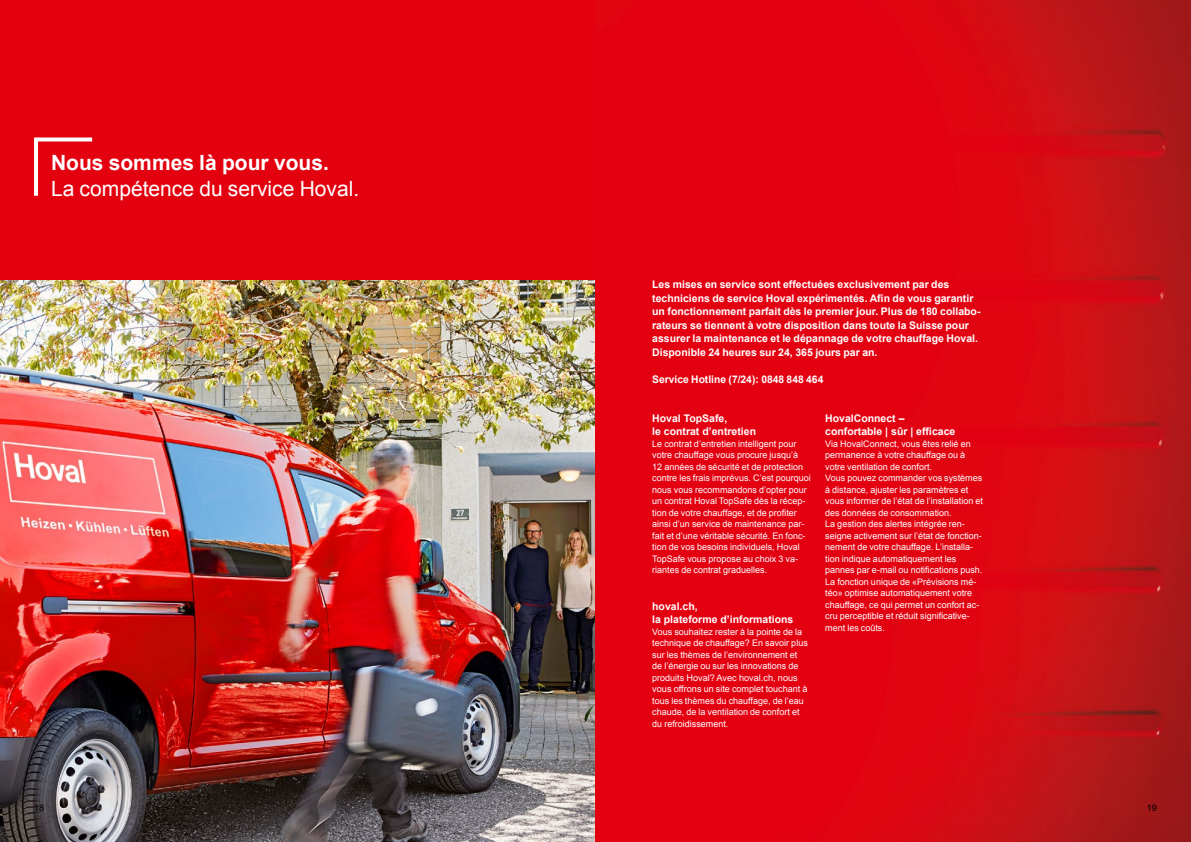
<style>
.page{position:relative;width:1191px;height:842px;background:#fff}
.page>*{position:absolute;margin:0;border:0;box-sizing:border-box;transform-origin:0 0}
.t1{font:21px/26px "Arial";color:#fff}
.Zwischentitel_10_5pt{font:700 10.5px/13.5px "Arial";color:#fff}
.t2{font:9px/11.5px "Arial";color:#fff}
.t3{font:9px "Arial";color:#000}
.s1{font-weight:700}
</style>
<div class="page">
<div style="left:0;top:0;width:604px;height:281px;background:#e3000f"></div>
<img style="left:0;top:281px;width:595px;height:561px">
<svg style="left:34px;top:137px;width:59px;height:59px"></svg>
<img style="left:595px;top:0;width:596px;height:842px">
<p class="t1" style="left:51px;top:150px;width:310px"><span class="s1">Nous sommes là pour vous.<br></span>La compétence du service Hoval.</p>
<p class="t3" style="left:34px;top:802px;width:12px">18</p>
<p class="Zwischentitel_10_5pt" style="left:652px;top:278px;width:330px">Les mises en service sont effectuées exclusivement par des techniciens de service Hoval expérimentés. Afin de vous garantir un fonctionnement parfait dès le premier jour. Plus de 180 collabo&shy;rateurs se tiennent à votre disposition dans toute la Suisse pour assurer la maintenance et le dépannage de votre chauffage Hoval.<br>Disponible 24 heures sur 24, 365 jours par an.</p>
<p class="Zwischentitel_10_5pt" style="left:652px;top:373px;width:173px">Service Hotline (7/24): 0848 848 464</p>
<p class="Zwischentitel_10_5pt" style="left:652px;top:412px;width:77px">Hoval TopSafe,</p>
<p class="Zwischentitel_10_5pt" style="left:652px;top:425px;width:105px">le contrat d’entretien</p>
<p class="t2" style="left:652px;top:438px;width:160px">Le contrat d’entretien intelligent pour votre chauffage vous procure jusqu’à<br>12 années de sécurité et de protection contre les frais imprévus. C’est pourquoi nous vous recommandons d’opter pour un contrat Hoval TopSafe dès la récep&shy;tion de votre chauffage, et de profiter ainsi d’un service de maintenance par&shy;fait et d’une véritable sécurité. En fonc&shy;tion de vos besoins individuels, Hoval TopSafe vous propose au choix 3 va&shy;riantes de contrat graduelles.</p>
<p class="Zwischentitel_10_5pt" style="left:652px;top:600px;width:143px">hoval.ch,<br>la plateforme dʼinformations</p>
<p class="t2" style="left:652px;top:626px;width:157px">Vous souhaitez rester à la pointe de la technique de chauffage? En savoir plus sur les thèmes de lʼenvironnement et de lʼénergie ou sur les innovations de produits Hoval? Avec hoval.ch, nous vous offrons un site complet touchant à tous les thèmes du chauffage, de l’eau chaude, de la ventilation de confort et du refroidissement.</p>
<p class="Zwischentitel_10_5pt" style="left:825px;top:412px;width:132px">HovalConnect – confortable | sûr | efficace</p>
<p class="t2" style="left:825px;top:438px;width:147px">Via HovalConnect, vous êtes relié en permanence à votre chauffage ou à votre ventilation de confort.</p>
<p class="t2" style="left:825px;top:472px;width:159px">Vous pouvez commander vos systèmes à distance, ajuster les paramètres et vous informer de l’état de l’installation et des données de consommation.</p>
<p class="t2" style="left:825px;top:518px;width:159px">La gestion des alertes intégrée ren&shy;seigne activement sur l’état de fonction&shy;nement de votre chauffage. L’installa&shy;tion indique automatiquement les pannes par e-mail ou notifications push.</p>
<p class="t2" style="left:825px;top:576px;width:156px">La fonction unique de «Prévisions mé&shy;téo» optimise automatiquement votre chauffage, ce qui permet un confort ac&shy;cru perceptible et réduit significative&shy;ment les coûts.</p>
<p class="t3" style="left:1147px;top:802px;width:12px">19</p>
</div>
